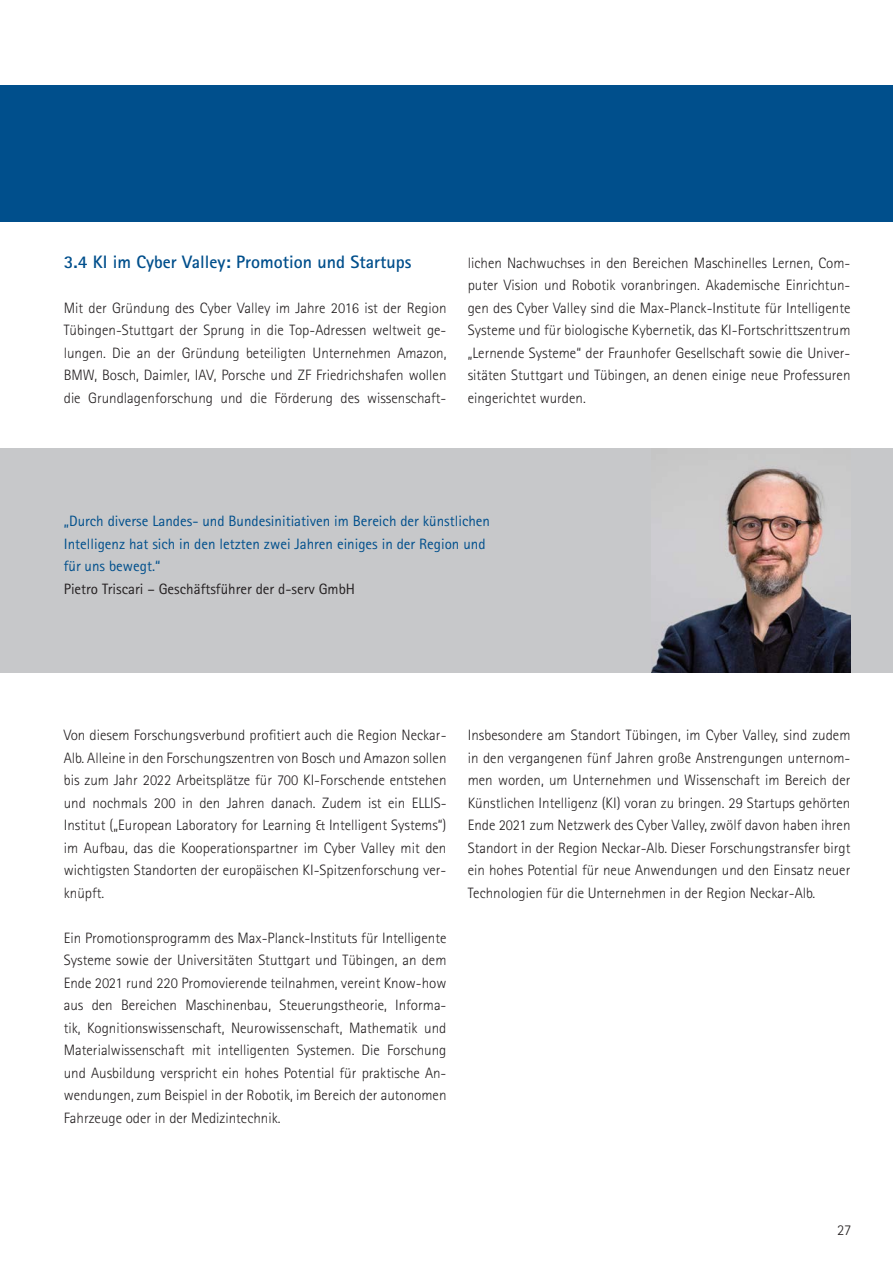
<style>
.page{position:relative;width:893px;height:1263px;background:#fff}
.page>*{position:absolute;margin:0;border:0;box-sizing:border-box;transform-origin:0 0}
.Head_klein{font:700 18px "Rotis Sans Serif";color:#004f8c}
.Fließtext{font:300 15px/22.5px "Rotis Sans Serif";color:#231f20;text-align:justify}
.Fließtext-2{font:15px/22.5px "Rotis Sans Serif";color:#004f8c}
.Fließtext-3{font:15px "Rotis Sans Serif";color:#231f20}
</style>
<div class="page">
<div style="left:0;top:85px;width:893px;height:136px;background:#004f8c"></div>
<div style="left:0;top:448px;width:893px;height:225px;background:#c7c8ca"></div>
<img style="left:652px;top:468px;width:198px;height:205px">
<p class="Head_klein" style="left:64px;top:250px;width:349px">3.4 KI im Cyber Valley: Promotion und Startups</p>
<p class="Fließtext" style="left:64px;top:296px;width:384px">Mit der Gründung des Cyber Valley im Jahre 2016 ist der Region Tübingen-Stuttgart der Sprung in die Top-Adressen weltweit ge&shy;lungen. Die an der Gründung beteiligten Unternehmen Amazon, BMW, Bosch, Daimler, IAV, Porsche und ZF Friedrichshafen wollen die Grundlagenforschung und die Förderung des wissenschaft-</p>
<p class="Fließtext" style="left:468px;top:251px;width:384px">lichen Nachwuchses in den Bereichen Maschinelles Lernen, Com&shy;puter Vision und Robotik voranbringen. Akademische Einrichtun&shy;gen des Cyber Valley sind die Max-Planck-Institute für Intelligente Systeme und für biologische Kybernetik, das KI-Fortschrittszentrum „Lernende Systeme“ der Fraunhofer Gesellschaft sowie die Univer&shy;sitäten Stuttgart und Tübingen, an denen einige neue Professuren eingerichtet wurden.</p>
<p class="Fließtext-2" style="left:64px;top:510px;width:428px">„Durch diverse Landes- und Bundesinitiativen im Bereich der künstlichen<br>Intelligenz hat sich in den letzten zwei Jahren einiges in der Region und für uns bewegt.“</p>
<p class="Fließtext-3" style="left:64px;top:580px;width:293px">Pietro Triscari – Geschäftsführer der d-serv GmbH</p>
<p class="Fließtext" style="left:64px;top:724px;width:384px">Von diesem Forschungsverbund profitiert auch die Region Neckar-Alb. Alleine in den Forschungszentren von Bosch und Amazon sollen bis zum Jahr 2022 Arbeitsplätze für 700 KI-Forschende entstehen und nochmals 200 in den Jahren danach. Zudem ist ein ELLIS-Institut („European Laboratory for Learning &amp; Intelligent Systems“) im Aufbau, das die Kooperationspartner im Cyber Valley mit den wichtigsten Standorten der europäischen KI-Spitzenforschung ver&shy;knüpft.</p>
<p class="Fließtext" style="left:64px;top:926px;width:384px">Ein Promotionsprogramm des Max-Planck-Instituts für Intelligente Systeme sowie der Universitäten Stuttgart und Tübingen, an dem Ende 2021 rund 220 Promovierende teilnahmen, vereint Know-how aus den Bereichen Maschinenbau, Steuerungstheorie, Informa&shy;tik, Kognitionswissenschaft, Neurowissenschaft, Mathematik und Materialwissenschaft mit intelligenten Systemen. Die Forschung und Ausbildung verspricht ein hohes Potential für praktische An&shy;wendungen, zum Beispiel in der Robotik, im Bereich der autonomen Fahrzeuge oder in der Medizintechnik.</p>
<p class="Fließtext" style="left:468px;top:724px;width:384px">Insbesondere am Standort Tübingen, im Cyber Valley, sind zudem in den vergangenen fünf Jahren große Anstrengungen unternom&shy;men worden, um Unternehmen und Wissenschaft im Bereich der Künstlichen Intelligenz (KI) voran zu bringen. 29 Startups gehörten Ende 2021 zum Netzwerk des Cyber Valley, zwölf davon haben ihren Standort in der Region Neckar-Alb. Dieser Forschungstransfer birgt ein hohes Potential für neue Anwendungen und den Einsatz neuer Technologien für die Unternehmen in der Region Neckar-Alb.</p>
<p class="Fließtext" style="left:837px;top:1219px;width:16px">27</p>
</div>
